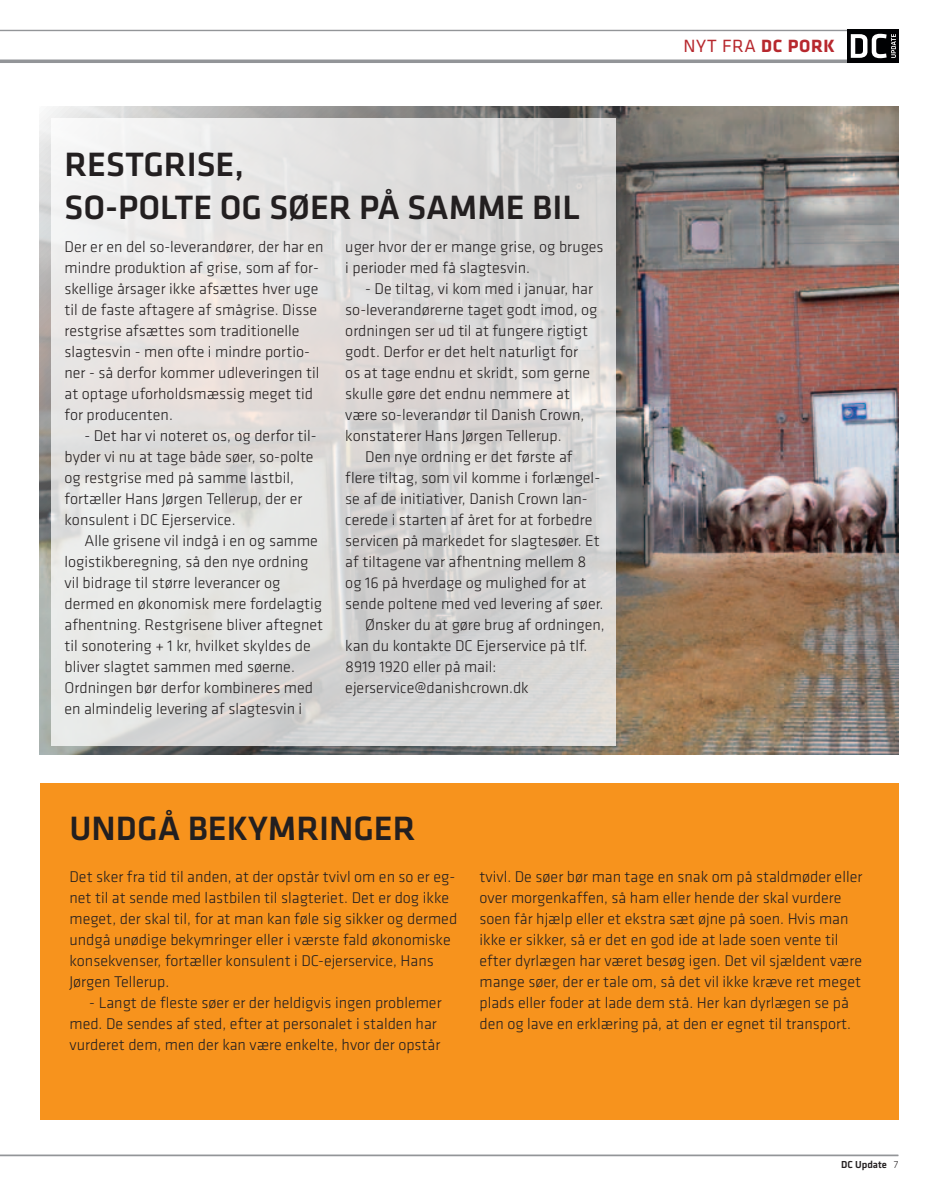
<style>
.page{position:relative;width:943px;height:1191px;background:#fff}
.page>*{position:absolute;margin:0;border:0;box-sizing:border-box;transform-origin:0 0}
.t1{font:500 35px/42px "Klavika";color:#231f20}
.t2{font:18.38px "Klavika";letter-spacing:.04em;color:#b7282e}
.t3{font:300 16.1px/21px "Klavika";color:#231f20}
.t4{font:500 10.5px "Klavika";color:#231f20}
.s1{font-weight:700}
.s2{font-weight:300}
</style>
<div class="page">
<hr style="left:0;top:30px;width:898px;height:1px;background:#939598">
<hr style="left:0;top:60px;width:898px;height:3px;background:#939598">
<div style="left:847px;top:30px;width:51px;height:33px;background:#000103"></div>
<svg style="left:850px;top:34px;width:46px;height:24px"></svg>
<img style="left:40px;top:107px;width:858px;height:647px">
<svg style="left:51px;top:118px;width:564px;height:627px;background:#dfdddc"></svg>
<hr style="left:0;top:1154px;width:898px;height:2px;background:#939598">
<div style="left:40px;top:783px;width:858px;height:336px;background:#f7931d"></div>
<h1 class="t1" style="left:64px;top:144px;width:367px">RESTGRISE,<br>SO-POLTE OG SØER PÅ SAMME</h1>
<h1 class="t1" style="left:532px;top:186px;width:16px">BIL</h1>
<p class="t3" style="left:64px;top:236px;width:260px">Der er en del so-leverandører, der har en mindre produktion af grise, som af for&shy;skellige årsager ikke afsættes hver uge til de faste aftagere af smågrise. Disse restgrise afsættes som traditionelle slagtesvin - men ofte i mindre portio&shy;ner - så derfor kommer udleveringen til at optage uforholdsmæssig meget tid for producenten.</p>
<p class="t3" style="left:64px;top:425px;width:254px;text-indent:20px">- Det har vi noteret os, og derfor til&shy;byder vi nu at tage både søer, so-polte og restgrise med på samme lastbil, fortæller Hans Jørgen Tellerup, der er konsulent i DC Ejerservice.</p>
<p class="t3" style="left:64px;top:530px;width:260px;text-indent:20px">Alle grisene vil indgå i en og samme logistikberegning, så den nye ordning vil bidrage til større leverancer og dermed en økonomisk mere fordelagtig afhentning. Restgrisene bliver aftegnet til sonotering + 1 kr, hvilket skyldes de bliver slagtet sammen med søerne.<br>Ordningen bør derfor kombineres med en almindelig levering af slagtesvin i</p>
<p class="t3" style="left:345px;top:236px;width:260px">uger hvor der er mange grise, og bruges i perioder med få slagtesvin.</p>
<p class="t3" style="left:365px;top:278px;width:229px">- De tiltag, vi kom med i januar, har</p>
<p class="t3" style="left:345px;top:299px;width:253px">so-leverandørerne taget godt imod, og</p>
<p class="t3" style="left:345px;top:320px;width:244px">ordningen ser ud til at fungere rigtigt</p>
<p class="t3" style="left:345px;top:341px;width:234px">godt. Derfor er det helt naturligt for</p>
<p class="t3" style="left:345px;top:362px;width:246px">os at tage endnu et skridt, som gerne</p>
<p class="t3" style="left:345px;top:383px;width:226px">skulle gøre det endnu nemmere at</p>
<p class="t3" style="left:345px;top:404px;width:240px">være so-leverandør til Danish Crown,</p>
<p class="t3" style="left:345px;top:425px;width:218px">konstaterer Hans Jørgen Tellerup.</p>
<p class="t3" style="left:365px;top:446px;width:209px">Den nye ordning er det første af</p>
<p class="t3" style="left:345px;top:467px;width:256px">flere tiltag, som vil komme i forlængel-</p>
<p class="t3" style="left:345px;top:488px;width:244px">se af de initiativer, Danish Crown lan-</p>
<p class="t3" style="left:345px;top:509px;width:249px">cerede i starten af året for at forbedre</p>
<p class="t3" style="left:345px;top:530px;width:256px">servicen på markedet for slagtesøer. Et</p>
<p class="t3" style="left:345px;top:551px;width:243px">af tiltagene var afhentning mellem 8</p>
<p class="t3" style="left:345px;top:572px;width:243px">og 16 på hverdage og mulighed for at</p>
<p class="t3" style="left:345px;top:593px;width:260px">sende poltene med ved levering af søer.</p>
<p class="t3" style="left:365px;top:614px;width:241px">Ønsker du at gøre brug af ordningen,</p>
<p class="t3" style="left:345px;top:635px;width:243px">kan du kontakte DC Ejerservice på tlf.</p>
<p class="t3" style="left:345px;top:656px;width:152px">8919 1920 eller på mail:</p>
<p class="t3" style="left:345px;top:677px;width:185px">ejerservice@danishcrown.dk</p>
<p class="t2" style="left:683px;top:35px;width:153px">NYT FRA <span class="s1">DC PORK</span></p>
<h1 class="t1" style="left:69px;top:807px;width:347px">UNDGÅ BEKYMRINGER</h1>
<p class="t3" style="left:69px;top:866px;width:389px">Det sker fra tid til anden, at der opstår tvivl om en so er eg&shy;net til at sende med lastbilen til slagteriet. Det er dog ikke meget, der skal til, for at man kan føle sig sikker og dermed undgå unødige bekymringer eller i værste fald økonomiske konsekvenser, fortæller konsulent i DC-ejerservice, Hans Jørgen Tellerup.</p>
<p class="t3" style="left:69px;top:992px;width:374px;text-indent:20px">- Langt de fleste søer er der heldigvis ingen problemer med. De sendes af sted, efter at personalet i stalden har vurderet dem, men der kan være enkelte, hvor der opstår</p>
<p class="t3" style="left:479px;top:866px;width:384px">tvivl. De søer bør man tage en snak om på staldmøder eller over morgenkaffen, så ham eller hende der skal vurdere soen får hjælp eller et ekstra sæt øjne på soen. Hvis man ikke er sikker, så er det en god ide at lade soen vente til efter dyrlægen har været besøg igen. Det vil sjældent være mange søer, der er tale om, så det vil ikke kræve ret meget plads eller foder at lade dem stå. Her kan dyrlægen se på den og lave en erklæring på, at den er egnet til transport.</p>
<p class="t4" style="left:841px;top:1159px;width:59px">DC UPDATE <span class="s2">7</span></p>
</div>
